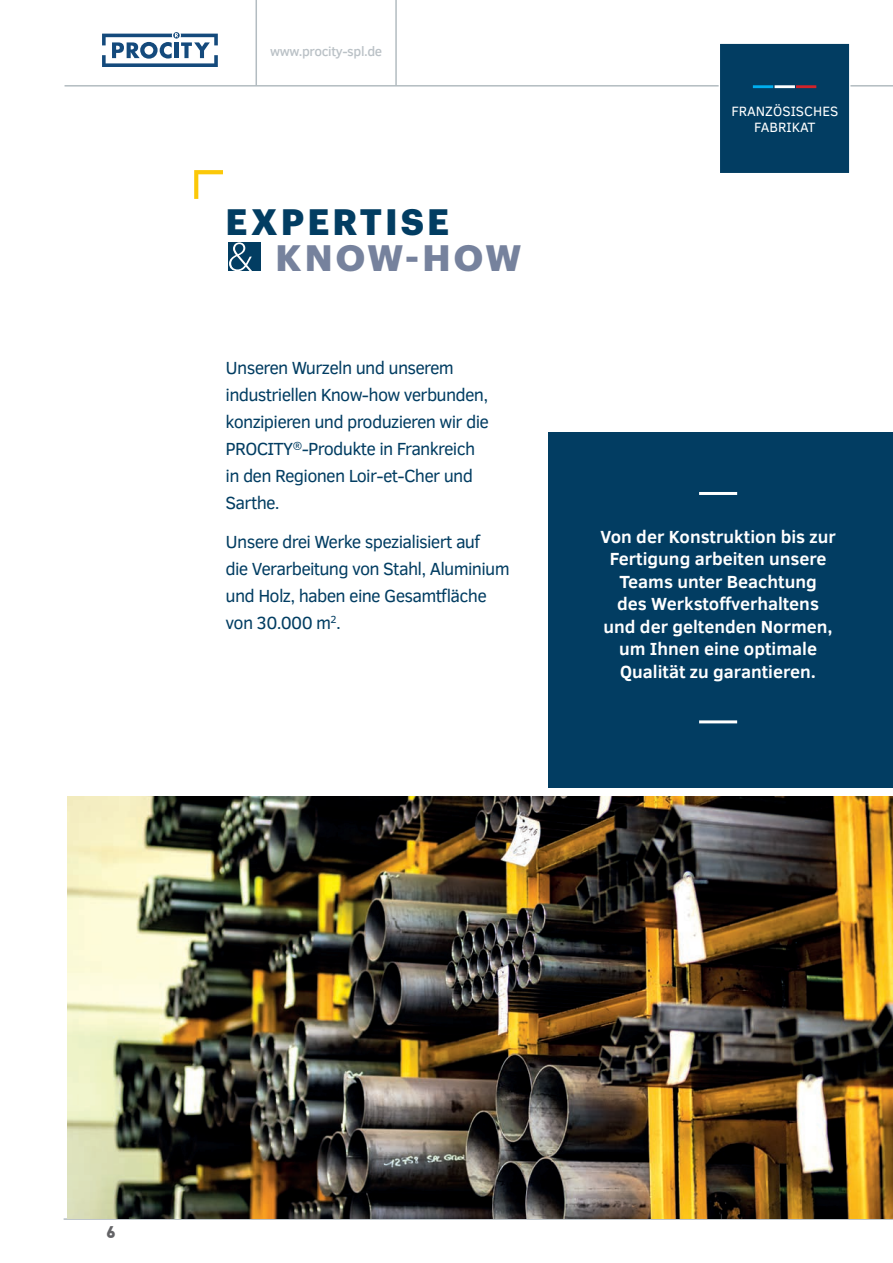
<style>
.page{position:relative;width:893px;height:1263px;background:#fff}
.page>*{position:absolute;margin:0;border:0;box-sizing:border-box;transform-origin:0 0}
.t1{font:700 36px "Graphik";letter-spacing:.085em;color:#023d62}
.t2{font:700 36px "Graphik";letter-spacing:.085em;color:#76829d}
.t3{font:18px/27px "Clear Sans";letter-spacing:-.04em;color:#023d62}
.t4{font:700 18px/22.5px "Clear Sans";color:#fff;text-align:center}
.t5{font:900 16.5px "DIN Pro";color:#636366}
.t6{font:13.8px/15.9px "Clear Sans";color:#fff;text-align:center}
.t7{font:500 13.5px "Clear Sans";letter-spacing:-.03em;color:#bac1c6}
</style>
<div class="page">
<svg style="left:102px;top:32px;width:116px;height:35px"></svg>
<hr style="left:255px;top:0;width:2px;height:86px;background:#b3bcc1">
<hr style="left:395px;top:0;width:2px;height:86px;background:#b3bcc1">
<hr style="left:65px;top:85px;width:828px;height:2px;background:#b3bcc1">
<hr style="left:64px;top:1218px;width:829px;height:2px;background:#b3bcc1">
<img style="left:68px;top:796px;width:825px;height:422px">
<svg style="left:194px;top:170px;width:29px;height:29px"></svg>
<div style="left:719px;top:43px;width:131px;height:131px;background:#023d62;border:1px solid #fff"></div>
<hr style="left:775px;top:85px;width:20px;height:3px;background:#fff">
<hr style="left:753px;top:85px;width:20px;height:3px;background:#00aeef">
<hr style="left:796px;top:85px;width:20px;height:3px;background:#d1232a">
<div style="left:549px;top:432px;width:344px;height:355px;background:#023d62"></div>
<hr style="left:699px;top:492px;width:38px;height:3px;background:#fff">
<hr style="left:699px;top:720px;width:38px;height:3px;background:#fff">
<div style="left:228px;top:242px;width:33px;height:28px;background:#023d62"></div>
<svg style="left:229px;top:242px;width:23px;height:29px"></svg>
<p class="t7" style="left:270px;top:42px;width:114px">www.procity-spl.de</p>
<h1 class="t1" style="left:226px;top:194px;width:225px">EXPERTISE</h1>
<h1 class="t2" style="left:276px;top:230px;width:247px">KNOW-HOW</h1>
<p class="t6" style="left:731px;top:103px;width:109px">FRANZÖSISCHES<br>FABRIKAT</p>
<p class="t3" style="left:226px;top:354px;width:265px">Unseren Wurzeln und unserem industriellen Know-how verbunden, konzipieren und produzieren wir die<br>PROCITY<sup>®</sup>-Produkte in Frankreich in den Regionen Loir-et-Cher und<br>Sarthe.</p>
<p class="t3" style="left:226px;top:528px;width:286px">Unsere drei Werke spezialisiert auf<br>die Verarbeitung von Stahl, Aluminium und Holz, haben eine Gesamtfläche von 30.000 m<sup>2</sup>.</p>
<p class="t4" style="left:600px;top:524px;width:237px">Von der Konstruktion bis zur<br>Fertigung arbeiten unsere<br>Teams unter Beachtung<br>des Werkstoffverhaltens und der geltenden Normen, um Ihnen eine optimale<br>Qualität zu garantieren.</p>
<p class="t5" style="left:107px;top:1221px;width:11px">6</p>
</div>
